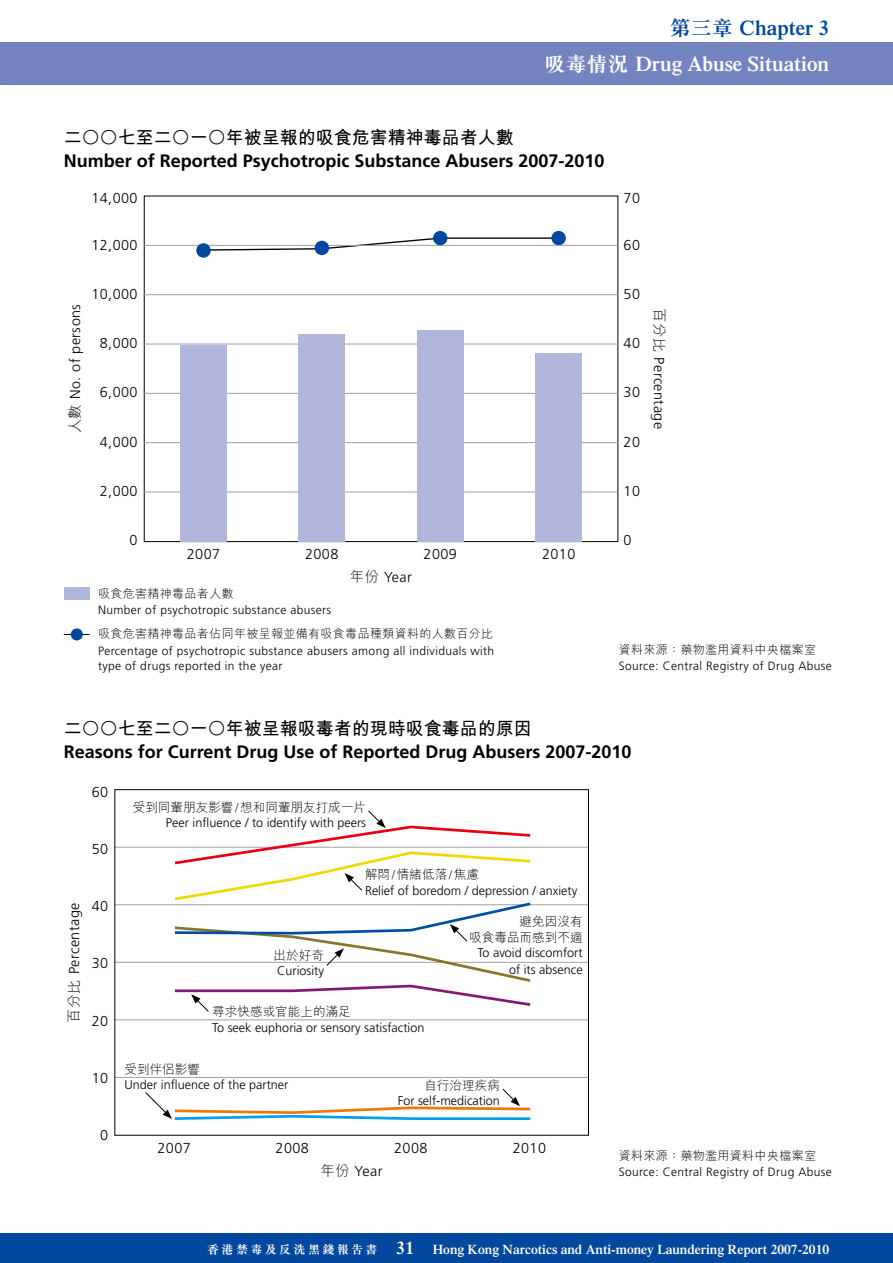
<style>
.page{position:relative;width:893px;height:1263px;background:#fff}
.page>*{position:absolute;margin:0;border:0;box-sizing:border-box;transform-origin:0 0}
.t1{font:600 21px "Times LT Std";color:#fff}
.t2{font:600 21px "Times LT Std";color:#00479d}
.t3{font:700 18px "Frutiger LT Std";color:#000}
.t4{font:700 18px "M Hei HK";color:#000}
.t5{font:300 14.4px "Frutiger LT Std";letter-spacing:.03em;color:#000}
.t6{font:600 13.5px "Times LT Std";color:#fff}
.t7{font:300 12.6px/16.2px "Frutiger LT Std";color:#000;text-align:right}
.t8{font:300 12.6px/16.2px "M Hei HK";color:#000;text-align:right}
.t9{font:300 12px/15px "Frutiger LT Std";letter-spacing:.03em;color:#000}
.t10{font:300 12px "M Hei HK";letter-spacing:.03em;color:#000}
.s1{font-family:"M Sung HK";font-weight:700}
.s2{font-family:"M Hei HK"}
.s3{font-family:"M Sung HK";font-weight:700;font-size:12px}
.s4{font-size:18px}
</style>
<div class="page">
<div style="left:0;top:43px;width:893px;height:42px;background:#7484c1"></div>
<div style="left:0;top:1233px;width:893px;height:30px;background:#00479d"></div>
<svg style="left:208px;top:237px;width:348px;height:14px"></svg>
<div style="left:551px;top:231px;width:15px;height:14px;background:#00479d;border-radius:50%"></div>
<hr style="left:144px;top:245px;width:474px;height:1px;background:#9fa0a0">
<hr style="left:144px;top:492px;width:474px;height:1px;background:#9fa0a0">
<hr style="left:144px;top:442px;width:474px;height:1px;background:#9fa0a0">
<hr style="left:144px;top:393px;width:474px;height:1px;background:#9fa0a0">
<hr style="left:144px;top:344px;width:474px;height:1px;background:#9fa0a0">
<hr style="left:144px;top:294px;width:474px;height:1px;background:#9fa0a0">
<div style="left:180px;top:345px;width:47px;height:196px;background:#b0b6dc"></div>
<div style="left:298px;top:334px;width:47px;height:207px;background:#b0b6dc"></div>
<div style="left:417px;top:330px;width:47px;height:211px;background:#b0b6dc"></div>
<div style="left:535px;top:353px;width:47px;height:188px;background:#b0b6dc"></div>
<div style="left:196px;top:243px;width:15px;height:15px;background:#00479d;border-radius:50%"></div>
<div style="left:315px;top:241px;width:14px;height:14px;background:#00479d;border-radius:50%"></div>
<div style="left:433px;top:231px;width:14px;height:14px;background:#00479d;border-radius:50%"></div>
<hr style="left:115px;top:847px;width:473px;height:1px;background:#9fa0a0">
<hr style="left:115px;top:1077px;width:473px;height:1px;background:#9fa0a0">
<hr style="left:115px;top:1019px;width:473px;height:1px;background:#9fa0a0">
<hr style="left:115px;top:962px;width:473px;height:1px;background:#9fa0a0">
<hr style="left:115px;top:904px;width:473px;height:1px;background:#9fa0a0">
<svg style="left:145px;top:1088px;width:386px;height:32px"></svg>
<svg style="left:172px;top:810px;width:361px;height:202px"></svg>
<div style="left:64px;top:587px;width:26px;height:13px;background:#b0b6dc"></div>
<svg style="left:64px;top:634px;width:26px;height:1px"></svg>
<div style="left:71px;top:628px;width:12px;height:12px;background:#00479d;border-radius:50%"></div>
<h1 class="t2" style="left:670px;top:15px;width:161px"><span class="s1">第三章</span> Chapter 3</h1>
<h1 class="t1" style="left:544px;top:51px;width:286px"><span class="s1">吸毒情況</span> Drug Abuse Situation</h1>
<h2 class="t4" style="left:64px;top:124px;width:452px">二○○七至二○一○年被呈報的吸食危害精神毒品者人數</h2>
<h2 class="t3" style="left:64px;top:150px;width:542px">Number of Reported Psychotropic Substance Abusers 2007-2010</h2>
<p class="t5" style="left:624px;top:190px;width:18px">70</p>
<p class="t5" style="left:624px;top:237px;width:18px">60</p>
<p class="t5" style="left:624px;top:286px;width:18px">50</p>
<p class="t5" style="left:624px;top:335px;width:18px">40</p>
<p class="t5" style="left:624px;top:384px;width:18px">30</p>
<p class="t5" style="left:624px;top:433px;width:18px">20</p>
<p class="t5" style="left:624px;top:482px;width:18px">10</p>
<p class="t5" style="left:624px;top:531px;width:10px">0</p>
<p class="t5" style="left:91px;top:190px;width:48px">14,000</p>
<p class="t5" style="left:91px;top:237px;width:48px">12,000</p>
<p class="t5" style="left:91px;top:286px;width:48px">10,000</p>
<p class="t5" style="left:100px;top:335px;width:39px">8,000</p>
<p class="t5" style="left:100px;top:384px;width:39px">6,000</p>
<p class="t5" style="left:100px;top:433px;width:39px">4,000</p>
<p class="t5" style="left:100px;top:482px;width:39px">2,000</p>
<p class="t5" style="left:130px;top:531px;width:10px">0</p>
<p class="t5" style="left:67px;top:433px;width:131px;rotate:-90deg"><span class="s2">人數</span> No. of persons</p>
<p class="t5" style="left:667px;top:308px;width:122px;rotate:90deg"><span class="s2">百分比</span> Percentage</p>
<p class="t5" style="left:187px;top:546px;width:35px">2007</p>
<p class="t5" style="left:305px;top:546px;width:35px">2008</p>
<p class="t5" style="left:424px;top:546px;width:35px">2009</p>
<p class="t5" style="left:542px;top:546px;width:35px">2010</p>
<p class="t5" style="left:350px;top:569px;width:64px"><span class="s2">年份</span> Year</p>
<p class="t10" style="left:98px;top:585px;width:137px">吸食危害精神毒品者人數</p>
<p class="t9" style="left:98px;top:602px;width:235px">Number of psychotropic substance abusers</p>
<p class="t10" style="left:98px;top:625px;width:397px">吸食危害精神毒品者佔同年被呈報並備有吸食毒品種類資料的人數百分比</p>
<p class="t9" style="left:98px;top:643px;width:398px">Percentage of psychotropic substance abusers among all individuals with type of drugs reported in the year</p>
<p class="t10" style="left:619px;top:641px;width:199px">資料來源：藥物濫用資料中央檔案室</p>
<p class="t9" style="left:619px;top:658px;width:215px">Source: Central Registry of Drug Abuse</p>
<h2 class="t4" style="left:64px;top:715px;width:470px">二○○七至二○一○年被呈報吸毒者的現時吸食毒品的原因</h2>
<h2 class="t3" style="left:64px;top:741px;width:569px">Reasons for Current Drug Use of Reported Drug Abusers 2007-2010</h2>
<p class="t5" style="left:92px;top:784px;width:18px">60</p>
<p class="t5" style="left:92px;top:841px;width:18px">50</p>
<p class="t5" style="left:66px;top:1023px;width:122px;rotate:-90deg"><span class="s2">百分比</span> Percentage</p>
<p class="t5" style="left:92px;top:898px;width:18px">40</p>
<p class="t5" style="left:92px;top:955px;width:18px">30</p>
<p class="t5" style="left:92px;top:1012px;width:18px">20</p>
<p class="t5" style="left:92px;top:1070px;width:18px">10</p>
<p class="t5" style="left:100px;top:1127px;width:10px">0</p>
<p class="t8" style="left:133px;top:798px;width:235px">受到同輩朋友影響/想和同輩朋友打成一片</p>
<p class="t7" style="left:166px;top:815px;width:202px">Peer influence / to identify with peers</p>
<p class="t8" style="left:274px;top:946px;width:52px">出於好奇</p>
<p class="t7" style="left:277px;top:963px;width:48px">Curiosity</p>
<p class="t8" style="left:365px;top:866px;width:116px">解悶/情緒低落/焦慮</p>
<p class="t7" style="left:365px;top:882px;width:214px">Relief of boredom / depression / anxiety</p>
<p class="t8" style="left:469px;top:912px;width:115px">避免因沒有<br>吸食毒品而感到不適</p>
<p class="t7" style="left:478px;top:945px;width:107px">To avoid discomfort of its absence</p>
<p class="t8" style="left:212px;top:1003px;width:140px">尋求快感或官能上的滿足</p>
<p class="t7" style="left:212px;top:1019px;width:214px">To seek euphoria or sensory satisfaction</p>
<p class="t8" style="left:125px;top:1060px;width:77px">受到伴侶影響</p>
<p class="t7" style="left:125px;top:1077px;width:165px">Under influence of the partner</p>
<p class="t8" style="left:424px;top:1076px;width:77px">自行治理疾病</p>
<p class="t7" style="left:398px;top:1093px;width:104px">For self-medication</p>
<p class="t5" style="left:157px;top:1140px;width:35px">2007</p>
<p class="t5" style="left:276px;top:1140px;width:35px">2008</p>
<p class="t5" style="left:394px;top:1140px;width:35px">2008</p>
<p class="t5" style="left:513px;top:1140px;width:35px">2010</p>
<p class="t5" style="left:321px;top:1163px;width:64px"><span class="s2">年份</span> Year</p>
<p class="t10" style="left:619px;top:1147px;width:199px">資料來源：藥物濫用資料中央檔案室</p>
<p class="t9" style="left:619px;top:1164px;width:215px">Source: Central Registry of Drug Abuse</p>
<p class="t6" style="left:207px;top:1241px;width:623px"><span class="s3">香港禁毒及反洗黑錢報告書</span> <span class="s4">31</span> Hong Kong Narcotics and Anti-money Laundering Report 2007-2010</p>
</div>
